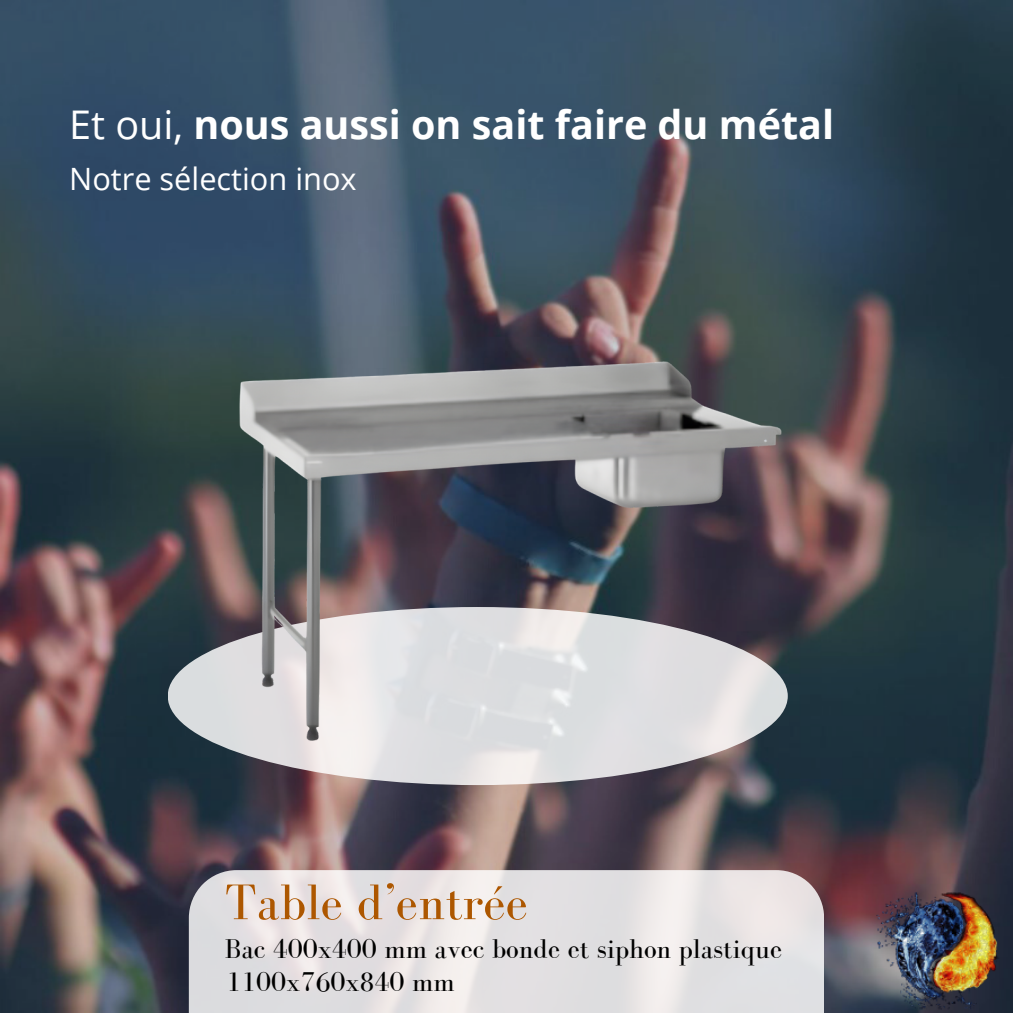
<style>
.page{position:relative;width:1013px;height:1013px;background:#fff}
.page>*{position:absolute;margin:0;border:0;box-sizing:border-box;transform-origin:0 0}
.t1{font:51.5px "Bodoni FLF";color:#ad5700}
.t2{font:700 39.5px "Open Sans";color:#fff}
.t3{font:30.75px "Open Sans";color:#fff}
.t4{font:28px "Bodoni FLF";color:#000}
.s1{font-weight:400}
</style>
<div class="page">
<img style="left:0;top:0;width:1012px;height:1012px">
<svg style="left:168px;top:607px;width:619px;height:178px;background:#e2e1e2"></svg>
<svg style="left:189px;top:870px;width:635px;height:142px;background:#e3e0e1"></svg>
<img style="left:212px;top:322px;width:609px;height:436px">
<img style="left:873px;top:880px;width:139px;height:132px">
<p class="t2" style="left:69px;top:96px;width:766px"><span class="s1">Et oui,</span> nous aussi on sait faire du métal</p>
<h3 class="t3" style="left:69px;top:157px;width:289px">Notre sélection inox</h3>
<h2 class="t1" style="left:225px;top:874px;width:305px">Table d’entrée</h2>
<p class="t4" style="left:225px;top:933px;width:559px">Bac 400x400 mm avec bonde et siphon plastique</p>
<p class="t4" style="left:226px;top:966px;width:230px">1100x760x840 mm</p>
</div>
